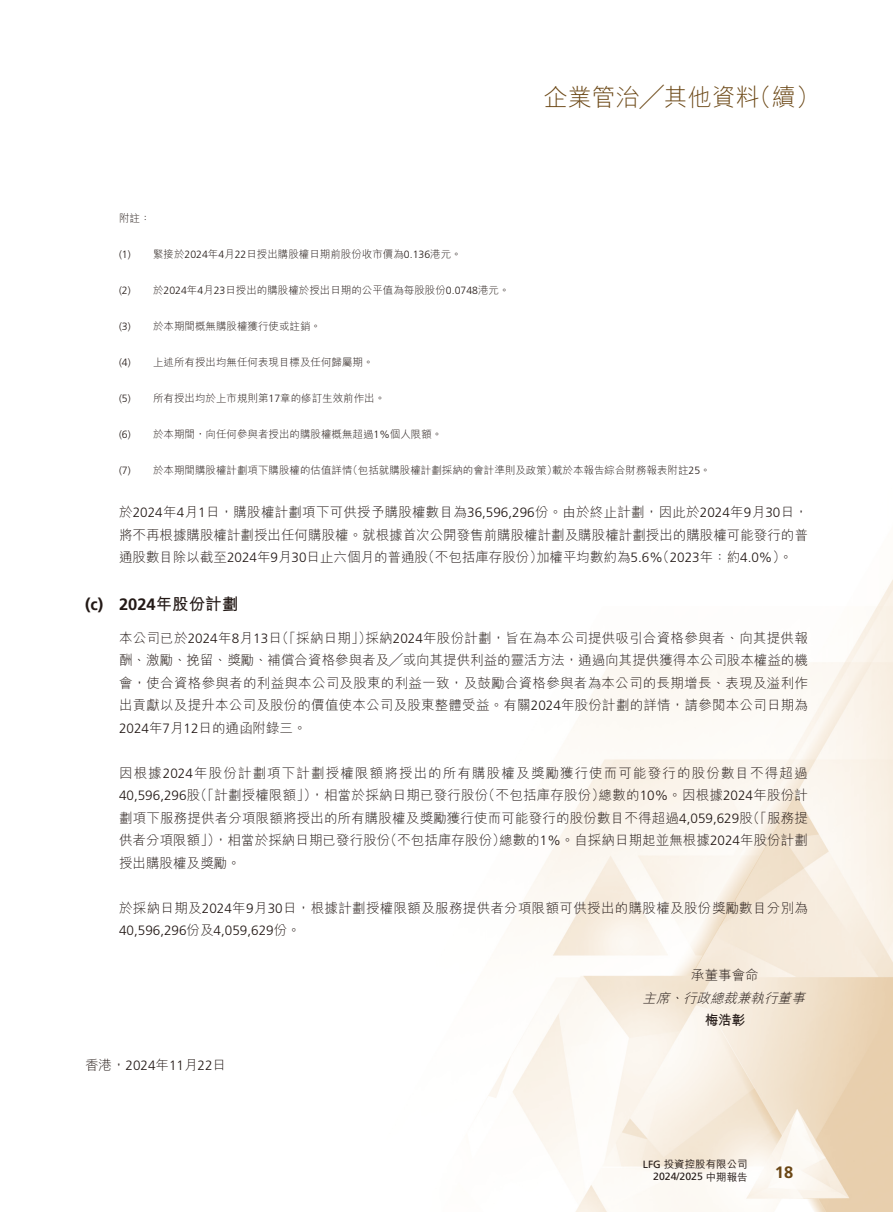
<style>
.page{position:relative;width:893px;height:1212px;background:#fff}
.page>*{position:absolute;margin:0;border:0;box-sizing:border-box;transform-origin:0 0}
.t1{font:300 24px "M Hei HK";color:#6b4715}
.t2{font:700 16.5px "M Hei HK";color:#231916}
.t3{font:700 16.5px "Frutiger LT Std";color:#231916}
.t4{font:700 16.5px "Frutiger LT Std";color:#6b4715}
.t5{font:300 13.5px/22.5px "M Hei HK";letter-spacing:.015em;color:#231916}
.t6{font:300 13.5px/22.5px "M Hei HK";letter-spacing:.085em;color:#231916;text-align:right}
.t7{font:300 13.5px "Frutiger LT Std";color:#231916}
.t8{font:italic 300 13.5px "M Hei HK";color:#231916}
.t9{font:700 13.5px "M Hei HK";color:#231916}
.t10{font:300 10.5px "M Hei HK";color:#231916}
.t11{font:300 10.5px "Frutiger LT Std";color:#231916}
.t12{font:10.5px "Frutiger LT Std";color:#231916}
.t13{font:500 10.5px "M Hei HK";color:#231916}
.s1{font-family:"Frutiger LT Std"}
.s2{font-family:"M Hei HK"}
.s3{font-family:"Frutiger LT Std";font-weight:400}
.s4{font-family:"M Hei HK";font-weight:500}
</style>
<div class="page">
<img style="left:488px;top:579px;width:405px;height:633px">
<h1 class="t1" style="left:544px;top:85px;width:217px">企業管治╱其他資料</h1>
<h1 class="t1" style="left:748px;top:85px;width:73px">（續(</h1>
<p class="t3" style="left:85px;top:594px;width:20px">c( )</p>
<p class="t10" style="left:119px;top:213px;width:33px">附註：</p>
<p class="t11" style="left:119px;top:248px;width:13px">1( )</p>
<p class="t10" style="left:153px;top:249px;width:310px">緊接於<span class="s1">2024</span>年月<span class="s1">4 22</span>日授出購股權日期前股份收市價為<span class="s1">0.136</span>港元。</p>
<p class="t11" style="left:119px;top:284px;width:13px">2( )</p>
<p class="t10" style="left:153px;top:285px;width:358px">於<span class="s1">2024</span>年月<span class="s1">4 23</span>日授出的購股權於授出日期的公平值為每股股份<span class="s1">0.0748</span>港元。</p>
<p class="t11" style="left:119px;top:320px;width:13px">3( )</p>
<p class="t10" style="left:153px;top:321px;width:170px">於本期間概無購股權獲行使或註銷。</p>
<p class="t11" style="left:119px;top:356px;width:13px">4( )</p>
<p class="t10" style="left:153px;top:357px;width:222px">上述所有授出均無任何表現目標及任何歸屬期。</p>
<p class="t11" style="left:119px;top:392px;width:13px">5( )</p>
<p class="t10" style="left:153px;top:393px;width:234px">所有授出均於上市規則第<span class="s1">17</span>章的修訂生效前作出。</p>
<p class="t11" style="left:119px;top:428px;width:13px">6( )</p>
<p class="t10" style="left:153px;top:429px;width:291px">於本期間，向任何參與者授出的購股權概無超過<span class="s1">1%</span>個人限額。</p>
<p class="t10" style="left:347px;top:465px;width:211px">（包括就購股權計劃採納的會計準則及政策）</p>
<p class="t10" style="left:552px;top:465px;width:160px">載於本報告綜合財務報表附註<span class="s1">25</span>。</p>
<p class="t10" style="left:153px;top:465px;width:201px">於本期間購股權計劃項下購股權的估值詳情</p>
<p class="t11" style="left:119px;top:464px;width:13px">7( )</p>
<p class="t5" style="left:119px;top:501px;width:690px">於<span class="s1">2024</span>年月<span class="s1">4</span> 日<span class="s1">1</span> ，購股權計劃項下可供授予購股權數目為<span class="s1">36,596,296</span>份。由於終止計劃，因此於<span class="s1">2024</span>年月<span class="s1">9 30</span>日，將不再根據購股權計劃授出任何購股權。就根據首次公開發售前購股權計劃及購股權計劃授出的購股權可能發行的普</p>
<p class="t7" style="left:656px;top:550px;width:138px"><span class="s2">（</span>2023<span class="s2">年：約</span>4.0% <span class="s2">。(</span></p>
<p class="t5" style="left:421px;top:546px;width:123px">（不包括庫存股份）</p>
<p class="t5" style="left:119px;top:546px;width:311px">通股數目除以截至<span class="s1">2024</span>年月<span class="s1">9 30</span>日止六個月的普通股</p>
<p class="t2" style="left:119px;top:592px;width:121px"><span class="s1">2024</span>年股份計劃</p>
<p class="t5" style="left:536px;top:546px;width:128px">加權平均數約為<span class="s1">5.6%</span></p>
<p class="t5" style="left:365px;top:626px;width:444px">採納<span class="s1">2024</span>年股份計劃，旨在為本公司提供吸引合資格參與者、向其提供報</p>
<p class="t5" style="left:276px;top:626px;width:98px">（「採納日期」）</p>
<p class="t5" style="left:119px;top:626px;width:690px">本公司已於<span class="s1">2024</span>年月<span class="s1">8 13</span>日<br>酬、激勵、挽留、獎勵、補償合資格參與者及╱或向其提供利益的靈活方法，通過向其提供獲得本公司股本權益的機會，使合資格參與者的利益與本公司及股東的利益一致，及鼓勵合資格參與者為本公司的長期增長、表現及溢利作出貢獻以及提升本公司及股份的價值使本公司及股東整體受益。有關<span class="s1">2024</span>年股份計劃的詳情，請參閱本公司日期為<span class="s1">2024</span>年月<span class="s1">7 12</span>日的通函附錄三。</p>
<p class="t6" style="left:119px;top:761px;width:690px">因根據<span class="s1">2024</span>年股份計劃項下計劃授權限額將授出的所有購股權及獎勵獲行使而可能發行的股份數目不得超過總數的<span class="s1">10%</span>。因根據<span class="s1">2024</span>年股份計</p>
<p class="t5" style="left:482px;top:784px;width:125px">（不包括庫存股份）</p>
<p class="t5" style="left:194px;top:784px;width:125px">（「計劃授權限額」）</p>
<p class="t5" style="left:311px;top:784px;width:179px">，相當於採納日期已發行股份</p>
<p class="t7" style="left:119px;top:788px;width:83px">40,596,296<span class="s2">股</span></p>
<p class="t5" style="left:746px;top:806px;width:63px">（「服務提</p>
<p class="t5" style="left:499px;top:806px;width:310px;text-indent:-380px">劃項下服務提供者分項限額將授出的所有購股權及獎勵獲行使而可能發行的股份數目不得超過<span class="s1">4,059,629</span>股<br>總數的<span class="s1">1%</span>。自採納日期起並無根據<span class="s1">2024</span>年股份計劃</p>
<p class="t5" style="left:384px;top:829px;width:124px">（不包括庫存股份）</p>
<p class="t5" style="left:119px;top:829px;width:123px">供者分項限額」）<br>授出購股權及獎勵。</p>
<p class="t5" style="left:119px;top:896px;width:690px">於採納日期及<span class="s1">2024</span>年 月<span class="s1">9 30</span>日，根據計劃授權限額及服務提供者分項限額可供授出的購股權及股份獎勵數目分別為</p>
<p class="t7" style="left:119px;top:923px;width:183px">40,596,296<span class="s2">份及</span>4,059,629<span class="s2">份。</span></p>
<p class="t5" style="left:691px;top:964px;width:69px">承董事會命</p>
<p class="t8" style="left:683px;top:991px;width:127px">行政總裁兼執行董事</p>
<p class="t5" style="left:214px;top:829px;width:178px">，相當於採納日期已發行股份</p>
<p class="t8" style="left:643px;top:991px;width:32px">主席</p>
<p class="t8" style="left:670px;top:991px;width:19px">、</p>
<p class="t9" style="left:705px;top:1010px;width:42px">梅浩彰</p>
<p class="t7" style="left:85px;top:1058px;width:143px"><span class="s2">香港，</span>2024<span class="s2">年</span>11<span class="s2">月</span>22<span class="s2">日</span></p>
<p class="t13" style="left:643px;top:1157px;width:106px"><span class="s3">LFG</span> 投資控股有限公司</p>
<p class="t12" style="left:653px;top:1170px;width:96px">2024/2025 <span class="s4">中期報告</span></p>
<p class="t4" style="left:775px;top:1163px;width:20px">18</p>
</div>
